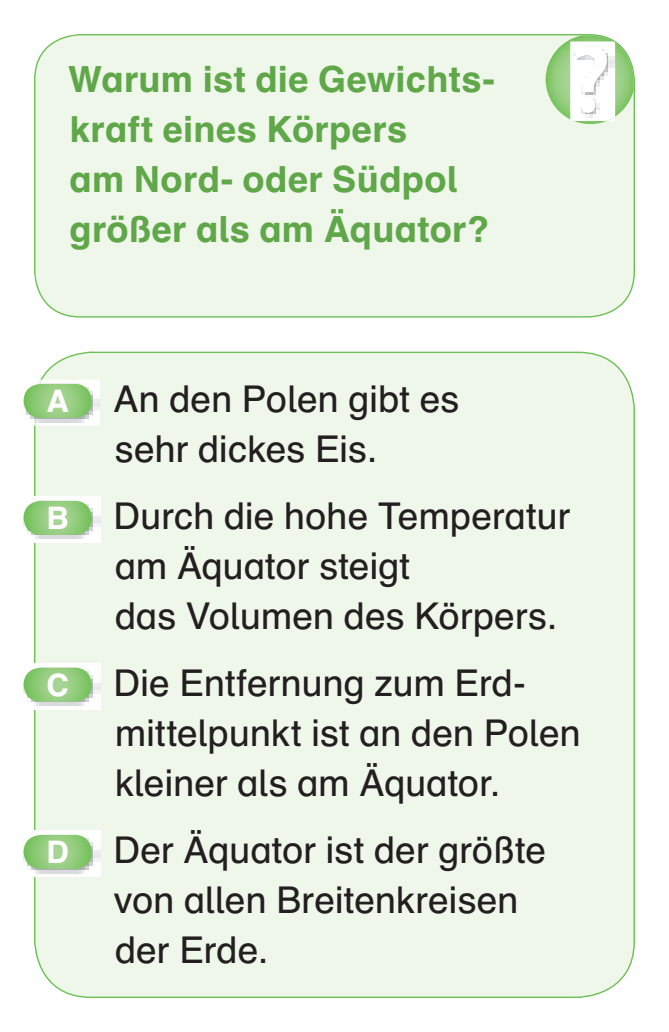
<style>
.page{position:relative;width:669px;height:1032px;background:#fff}
.page>*{position:absolute;margin:0;border:0;box-sizing:border-box;transform-origin:0 0}
.t1{font:36.8px/50px "Schulbuch Nord OT";letter-spacing:.005em;color:#231f20}
.t2{font:700 36px/50px "Schulbuch Nord OT";letter-spacing:.01em;color:#5fa749}
.t3{font:700 31.2px "Schulbuch Nord OT";color:#fff}
</style>
<div class="page">
<div style="left:34px;top:34px;width:601px;height:283px;background:#eff7ea"></div>
<div style="left:34px;top:351px;width:601px;height:647px;background:#eff7ea"></div>
<svg style="left:546px;top:35px;width:88px;height:89px"></svg>
<img style="left:23px;top:836px;width:11px;height:34px">
<img style="left:34px;top:830px;width:66px;height:47px">
<svg style="left:24px;top:835px;width:68px;height:34px;background:#91cb7a"></svg>
<img style="left:23px;top:669px;width:11px;height:33px">
<img style="left:34px;top:663px;width:66px;height:46px">
<svg style="left:24px;top:668px;width:68px;height:34px;background:#91cb7b"></svg>
<img style="left:23px;top:502px;width:11px;height:33px">
<img style="left:34px;top:496px;width:66px;height:47px">
<svg style="left:24px;top:501px;width:68px;height:34px;background:#91cb7a"></svg>
<img style="left:23px;top:385px;width:11px;height:34px">
<img style="left:42px;top:380px;width:58px;height:46px">
<img style="left:34px;top:380px;width:8px;height:46px">
<svg style="left:24px;top:384px;width:68px;height:34px;background:#91cb7a"></svg>
<p class="t2" style="left:68px;top:54px;width:428px">Warum ist die Gewichts&shy;kraft eines Körpers<br>am Nord- oder Südpol größer als am Äquator?</p>
<p class="t3" style="left:46px;top:381px;width:24px">A</p>
<p class="t3" style="left:46px;top:498px;width:24px">B</p>
<p class="t3" style="left:47px;top:665px;width:24px">C</p>
<p class="t3" style="left:47px;top:832px;width:24px">D</p>
<p class="t1" style="left:113px;top:373px;width:347px">An den Polen gibt es sehr dickes Eis.</p>
<p class="t1" style="left:113px;top:490px;width:458px">Durch die hohe Temperatur am Äquator steigt<br>das Volumen des Körpers.</p>
<p class="t1" style="left:113px;top:657px;width:469px">Die Entfernung zum Erd&shy;mittelpunkt ist an den Polen kleiner als am Äquator.</p>
<p class="t1" style="left:113px;top:824px;width:434px">Der Äquator ist der größte von allen Breitenkreisen der Erde.</p>
</div>
